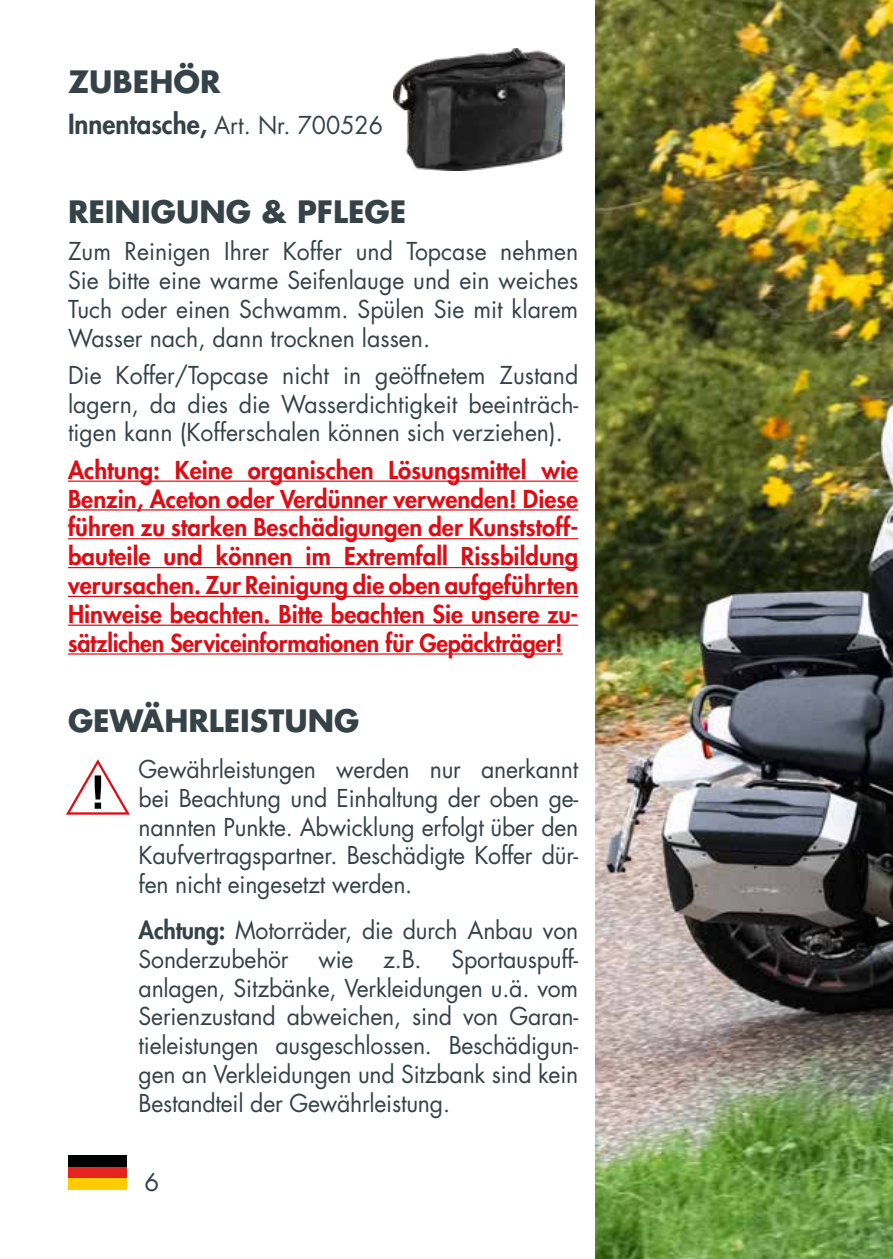
<style>
.page{position:relative;width:893px;height:1259px;background:#fff}
.page>*{position:absolute;margin:0;border:0;box-sizing:border-box;transform-origin:0 0}
.t1{font:700 30px "Futura Std";color:#354248}
.t2{font:24px/28.8px "Futura Std";color:#354248;text-align:justify;scale:.96 1}
.t3{font:800 24px/28.8px "Futura Std";letter-spacing:-.01em;color:#dc0d15;text-align:justify}
.t4{font:24px "Futura Std";color:#354248}
.s1{font-weight:800;font-size:27px}
.s2{font-weight:800}
</style>
<div class="page">
<img style="left:595px;top:0;width:298px;height:1259px">
<hr style="left:68px;top:480px;width:510px;height:2px;background:#dc0d15">
<hr style="left:68px;top:509px;width:510px;height:1px;background:#dc0d15">
<hr style="left:68px;top:538px;width:510px;height:1px;background:#dc0d15">
<hr style="left:68px;top:567px;width:510px;height:1px;background:#dc0d15">
<hr style="left:68px;top:596px;width:510px;height:1px;background:#dc0d15">
<hr style="left:68px;top:624px;width:510px;height:2px;background:#dc0d15">
<hr style="left:68px;top:653px;width:495px;height:1px;background:#dc0d15">
<div style="left:68px;top:1178px;width:59px;height:12px;background:#ffcc03"></div>
<div style="left:68px;top:1166px;width:59px;height:12px;background:#e52421"></div>
<div style="left:68px;top:1154px;width:59px;height:12px;background:#010202"></div>
<img style="left:393px;top:49px;width:172px;height:121px">
<svg style="left:66px;top:759px;width:64px;height:56px"></svg>
<p class="t1" style="left:68px;top:62px;width:154px">ZUBEHÖR</p>
<p class="t2" style="left:68px;top:111px;width:330px"><span class="s1">Innentasche,</span> Art. Nr. 700526</p>
<p class="t1" style="left:68px;top:191px;width:340px">REINIGUNG &amp; PFLEGE</p>
<p class="t2" style="left:68px;top:237px;width:533px">Zum Reinigen Ihrer Koffer und Topcase nehmen Sie bitte eine warme Seifenlauge und ein weiches Tuch oder einen Schwamm. Spülen Sie mit klarem Wasser nach, dann trocknen lassen.</p>
<p class="t2" style="left:68px;top:361px;width:533px">Die Koffer/Topcase nicht in geöffnetem Zustand lagern, da dies die Wasserdichtigkeit beeinträch&shy;tigen kann (Kofferschalen können sich verziehen).</p>
<p class="t3" style="left:68px;top:455px;width:512px">Achtung: Keine organischen Lösungsmittel wie Benzin, Aceton oder Verdünner verwenden! Diese führen zu starken Beschädigungen der Kunststoff&shy;bauteile und können im Extremfall Rissbildung verursachen. Zur Reinigung die oben aufgeführten Hinweise beachten. Bitte beachten Sie unsere zu&shy;sätzlichen Serviceinformationen für Gepäckträger!</p>
<p class="t1" style="left:68px;top:701px;width:293px">GEWÄHRLEISTUNG</p>
<p class="t2" style="left:139px;top:755px;width:459px">Gewährleistungen werden nur anerkannt bei Beachtung und Einhaltung der oben ge&shy;nannten Punkte. Abwicklung erfolgt über den Kaufvertragspartner. Beschädigte Koffer dür&shy;fen nicht eingesetzt werden.</p>
<p class="t2" style="left:139px;top:916px;width:459px"><span class="s2">Achtung:</span> Motorräder, die durch Anbau von Sonderzubehör wie z.B. Sportauspuff&shy;anlagen, Sitzbänke, Verkleidungen u.ä. vom Serienzustand abweichen, sind von Garan&shy;tieleistungen ausgeschlossen. Beschädigun&shy;gen an Verkleidungen und Sitzbank sind kein Bestandteil der Gewährleistung.</p>
<p class="t4" style="left:145px;top:1166px;width:16px">6</p>
</div>
